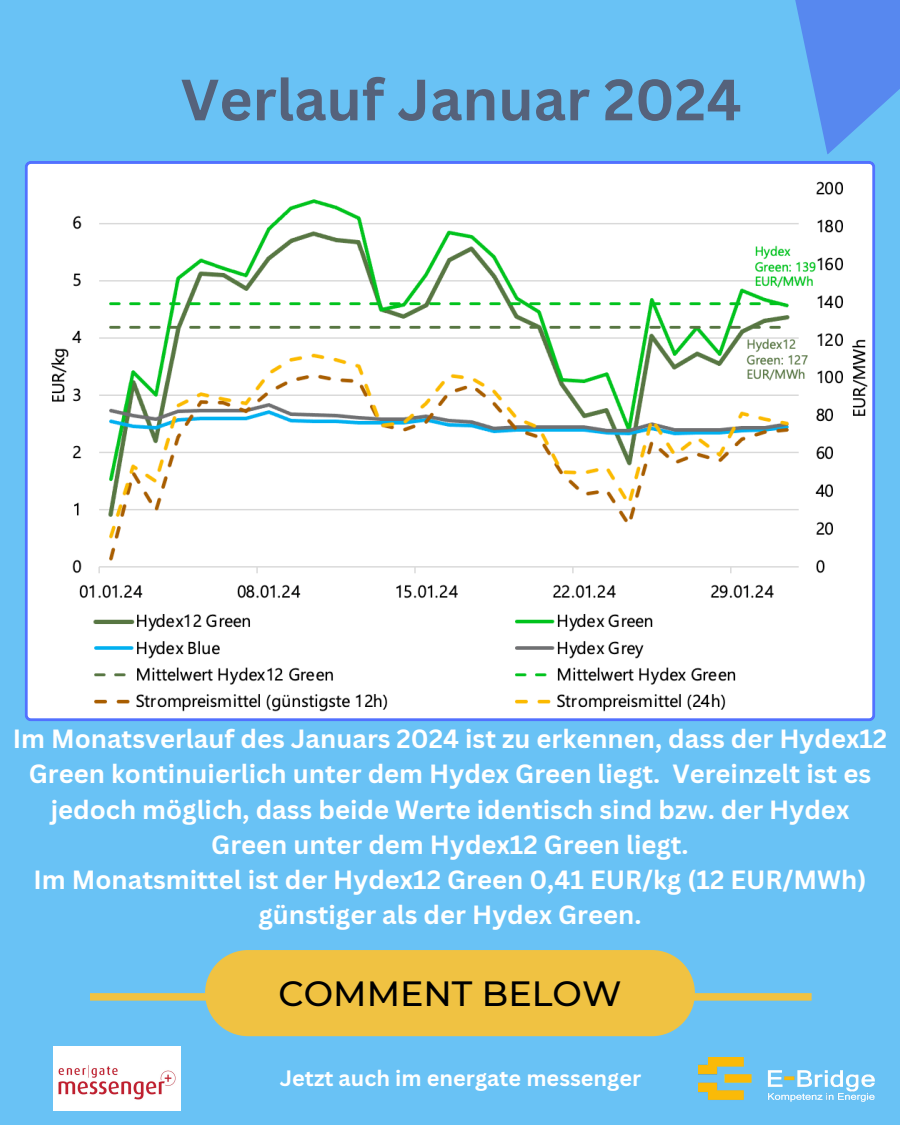
<style>
.page{position:relative;width:900px;height:1125px;background:#69c2f5}
.page>*{position:absolute;margin:0;border:0;box-sizing:border-box;transform-origin:0 0}
.t1{font:700 56.9px "Canva Sans";color:#55627b}
.t2{font:500 35px "Montserrat";color:#000}
.t3{font:700 25.7px/35.2px "Canva Sans";color:#fff;text-align:center}
.t4{font:700 21.7px "Canva Sans";color:#fff}
</style>
<div class="page">
<div style="left:90px;top:993px;width:722px;height:8px;background:#f0c242"></div>
<div style="left:205px;top:950px;width:490px;height:86px;background:#f0c242"></div>
<svg style="left:795px;top:0;width:105px;height:154px"></svg>
<svg style="left:25px;top:161px;width:850px;height:560px;background:#ecf0f0"></svg>
<img style="left:53px;top:1047px;width:128px;height:63px">
<img style="left:698px;top:1058px;width:177px;height:43px">
<h1 class="t1" style="left:181px;top:60px;width:563px">Verlauf Januar 2024</h1>
<p class="t3" style="left:13px;top:720px;width:876px">Im Monatsverlauf des Januars 2024 ist zu erkennen, dass der Hydex12<br>Green kontinuierlich unter dem Hydex Green liegt. Vereinzelt ist es jedoch möglich, dass beide Werte identisch sind bzw. der Hydex Green unter dem Hydex12 Green liegt.<br>Im Monatsmittel ist der Hydex12 Green 0,41 EUR/kg (12 EUR/MWh) günstiger als der Hydex Green.</p>
<h2 class="t2" style="left:279px;top:972px;width:344px">COMMENT BELOW</h2>
<p class="t4" style="left:280px;top:1063px;width:363px">Jetzt auch im energate messenger</p>
</div>
